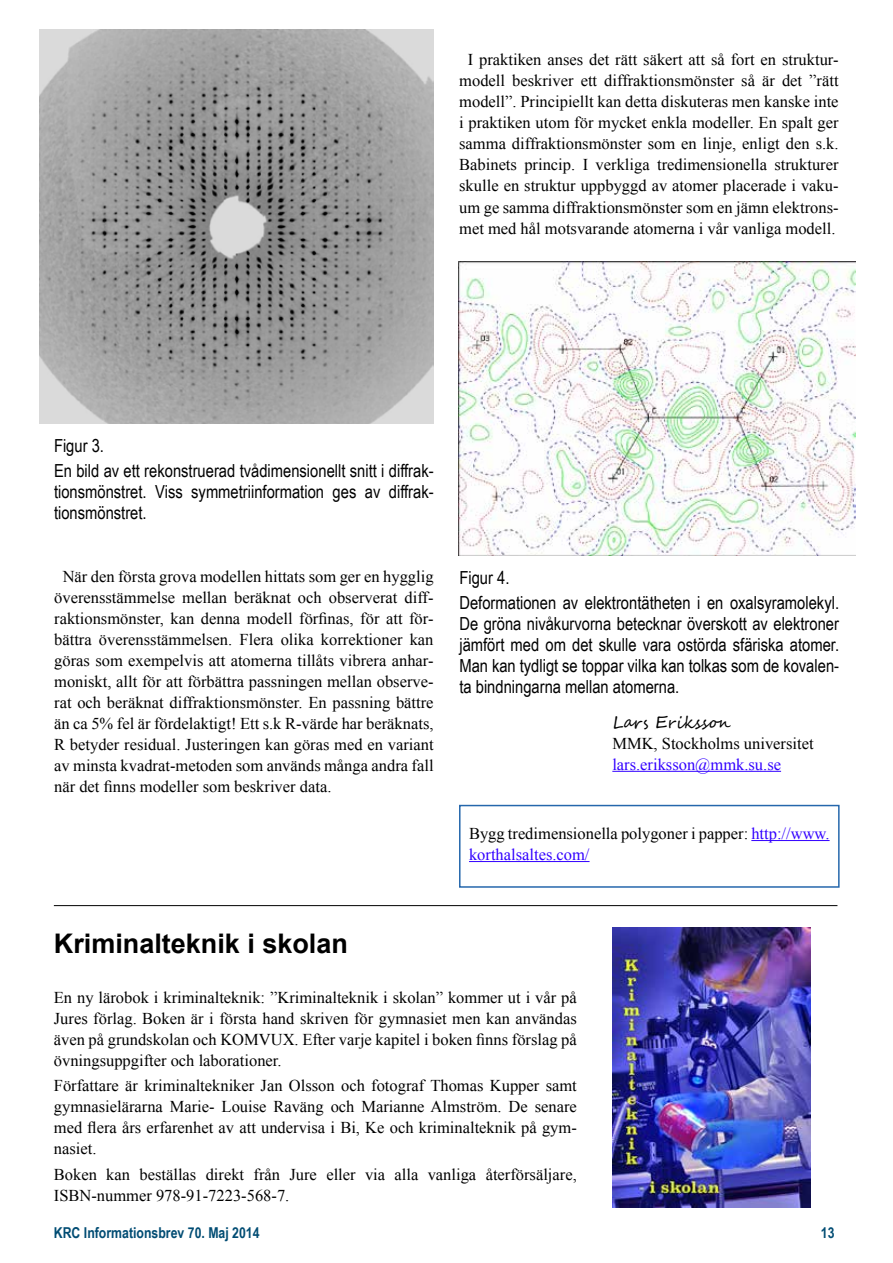
<style>
.page{position:relative;width:893px;height:1263px;background:#fff}
.page>*{position:absolute;margin:0;border:0;box-sizing:border-box;transform-origin:0 0}
.t1{font:700 27px "Arial";color:#000}
.t2{font:18px/21px "Arial Narrow";color:#000}
.t3{font:16.5px/21px "Times New Roman";color:#000;text-align:justify}
.t4{font:16.5px "Times New Roman";color:#3200ff}
.t5{font:16.5px "Segoe Script";color:#000}
.t6{font:700 15px "Arial Narrow";color:#004c73}
.s1{color:#3200ff}
</style>
<div class="page">
<img style="left:612px;top:928px;width:198px;height:280px">
<hr style="left:54px;top:905px;width:783px;height:1px;background:#000">
<hr style="left:751px;top:840px;width:79px;height:1px;background:#3200ff">
<hr style="left:469px;top:861px;width:121px;height:1px;background:#3200ff">
<div style="left:459px;top:805px;width:381px;height:83px;border:2px solid #2567ac"></div>
<img style="left:39px;top:29px;width:394px;height:394px">
<img style="left:458px;top:262px;width:397px;height:294px">
<hr style="left:612px;top:771px;width:169px;height:1px;background:#3200ff">
<p class="t3" style="left:459px;top:49px;width:381px;text-align:center">I praktiken anses det rätt säkert att så fort en struktur&shy;modell beskriver ett diffraktionsmönster så är det ”rätt modell”. Principiellt kan detta diskuteras men kanske inte i praktiken utom för mycket enkla modeller. En spalt ger samma diffraktionsmönster som en linje, enligt den s.k.<br>Babinets princip. I verkliga tredimensionella strukturer skulle en struktur uppbyggd av atomer placerade i vaku&shy;um ge samma diffraktionsmönster som en jämn elektrons&shy;met med hål motsvarande atomerna i vår vanliga modell.</p>
<p class="t2" style="left:54px;top:433px;width:381px;line-height:25.2px">Figur 3.<br>En bild av ett rekonstruerad tvådimensionellt snitt i diffrak-</p>
<p class="t2" style="left:54px;top:481px;width:381px">tionsmönstret. Viss symmetriinformation ges av diffrak&shy;tionsmönstret.</p>
<p class="t3" style="left:54px;top:566px;width:381px;text-indent:8px">När den första grova modellen hittats som ger en hygglig överensstämmelse mellan beräknat och observerat diff&shy;raktionsmönster, kan denna modell förfinas, för att för&shy;bättra överensstämmelsen. Flera olika korrektioner kan göras som exempelvis att atomerna tillåts vibrera anhar&shy;moniskt, allt för att förbättra passningen mellan observe&shy;rat och beräknat diffraktionsmönster. En passning bättre än ca 5% fel är fördelaktigt! Ett s.k R-värde har beräknats, R betyder residual. Justeringen kan göras med en variant av minsta kvadrat-metoden som används många andra fall när det finns modeller som beskriver data.</p>
<p class="t2" style="left:459px;top:564px;width:381px;line-height:25.2px">Figur 4.<br>Deformationen av elektrontätheten i en oxalsyramolekyl.</p>
<p class="t2" style="left:459px;top:612px;width:381px;text-align:justify">De gröna nivåkurvorna betecknar överskott av elektroner jämfört med om det skulle vara ostörda sfäriska atomer.<br>Man kan tydligt se toppar vilka kan tolkas som de kovalen&shy;ta bindningarna mellan atomerna.</p>
<p class="t5" style="left:612px;top:708px;width:120px">Lars Eriksson</p>
<p class="t3" style="left:612px;top:732px;width:203px">MMK, Stockholms universitet</p>
<p class="t4" style="left:612px;top:753px;width:170px">lars.eriksson@mmk.su.se</p>
<p class="t3" style="left:469px;top:822px;width:362px">Bygg tredimensionella polygoner i papper: <span class="s1">http://www. korthalsaltes.com/</span></p>
<h1 class="t1" style="left:54px;top:925px;width:296px">Kriminalteknik i skolan</h1>
<p class="t3" style="left:54px;top:987px;width:524px">En ny lärobok i kriminalteknik: ”Kriminalteknik i skolan” kommer ut i vår på Jures förlag. Boken är i första hand skriven för gymnasiet men kan användas även på grundskolan och KOMVUX. Efter varje kapitel i boken finns förslag på övningsuppgifter och laborationer.</p>
<p class="t3" style="left:54px;top:1075px;width:524px">Författare är kriminaltekniker Jan Olsson och fotograf Thomas Kupper samt gymnasielärarna Marie- Louise Raväng och Marianne Almström. De senare med flera års erfarenhet av att undervisa i Bi, Ke och kriminalteknik på gym&shy;nasiet.</p>
<p class="t3" style="left:54px;top:1163px;width:524px">Boken kan beställas direkt från Jure eller via alla vanliga återförsäljare,<br>ISBN-nummer 978-91-7223-568-7.</p>
<p class="t6" style="left:54px;top:1221px;width:207px">KRC Informationsbrev 70. Maj 2014</p>
<p class="t6" style="left:821px;top:1221px;width:15px">13</p>
</div>
